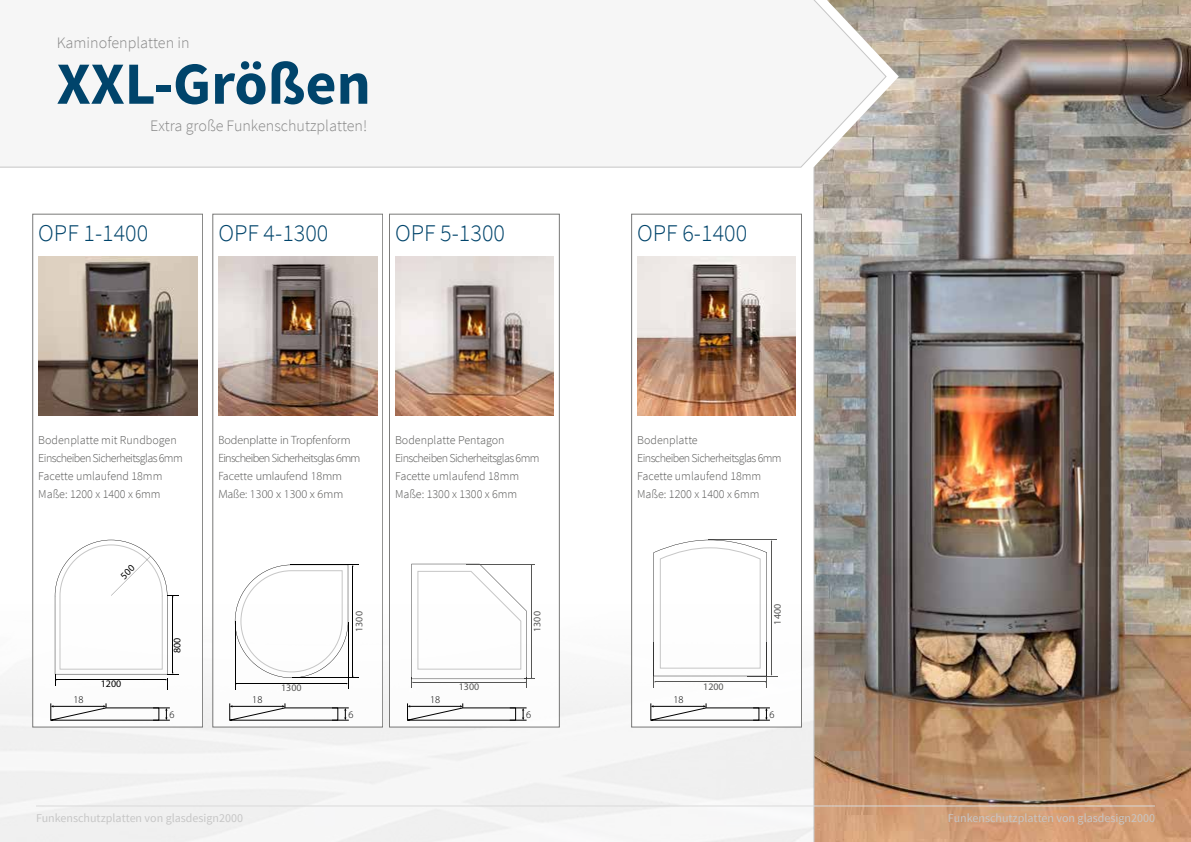
<style>
.page{position:relative;width:1191px;height:842px;background:#fff}
.page>*{position:absolute;margin:0;border:0;box-sizing:border-box;transform-origin:0 0}
.t1{font:700 59.9px "Source Sans Pro";color:#00446b}
.t2{font:300 24px "Source Sans Pro";color:#00446b}
.t3{font:300 16px "Source Sans Pro";color:#878787}
.t4{font:300 12px/18px "Source Sans Pro";color:#575756}
.t5{font:300 12px/18px "Myriad Pro";color:#575756}
.t6{font:12px "Source Sans Pro";color:#c6c6c6}
.t7{font:300 10.3px "Myriad Pro";color:#000}
.t8{font:10px "Myriad Pro";color:#575756}
.t9{font:10px "Myriad Pro";color:#000}
</style>
<div class="page">
<img style="left:813px;top:0;width:378px;height:842px">
<div style="left:0;top:0;width:886px;height:167px;background:#f6f6f6"></div>
<img style="left:218px;top:257px;width:159px;height:159px">
<div style="left:631px;top:214px;width:170px;height:513px;background:#fff;border:1px solid #575756"></div>
<img style="left:637px;top:257px;width:159px;height:159px">
<hr style="left:36px;top:806px;width:1119px;height:1px;background:#dadada">
<svg style="left:229px;top:703px;width:120px;height:18px"></svg>
<svg style="left:650px;top:703px;width:120px;height:18px"></svg>
<div style="left:389px;top:214px;width:170px;height:513px;background:#fff;border:1px solid #575756"></div>
<img style="left:395px;top:257px;width:159px;height:159px">
<svg style="left:407px;top:703px;width:119px;height:18px"></svg>
<div style="left:33px;top:214px;width:170px;height:513px;background:#fff;border:1px solid #575756"></div>
<img style="left:38px;top:257px;width:159px;height:159px">
<svg style="left:50px;top:703px;width:120px;height:18px"></svg>
<hr style="left:747px;top:676px;width:30px;height:1px;background:#575756">
<hr style="left:708px;top:540px;width:69px;height:1px;background:#575756">
<hr style="left:653px;top:642px;width:1px;height:45px;background:#575756">
<hr style="left:766px;top:642px;width:1px;height:46px;background:#575756">
<svg style="left:653px;top:540px;width:119px;height:143px"></svg>
<hr style="left:291px;top:677px;width:67px;height:1px;background:#000">
<hr style="left:290px;top:565px;width:68px;height:1px;background:#000">
<hr style="left:235px;top:621px;width:1px;height:68px;background:#000">
<hr style="left:353px;top:566px;width:1px;height:110px;background:#000">
<svg style="left:235px;top:565px;width:118px;height:119px"></svg>
<hr style="left:348px;top:622px;width:1px;height:67px;background:#000">
<svg style="left:411px;top:564px;width:124px;height:123px"></svg>
<hr style="left:466px;top:564px;width:69px;height:1px;background:#575756">
<svg style="left:55px;top:540px;width:123px;height:149px"></svg>
<h3 class="t3" style="left:57px;top:33px;width:134px">Kaminofenplatten in</h3>
<h1 class="t1" style="left:57px;top:45px;width:316px">XXL-Größen</h1>
<h3 class="t3" style="left:150px;top:116px;width:219px">Extra große Funkenschutzplatten!</h3>
<h2 class="t2" style="left:38px;top:218px;width:111px">OPF 1-1400</h2>
<h2 class="t2" style="left:218px;top:218px;width:111px">OPF 4-1300</h2>
<h2 class="t2" style="left:395px;top:218px;width:111px">OPF 5-1300</h2>
<h2 class="t2" style="left:637px;top:218px;width:111px">OPF 6-1400</h2>
<p class="t4" style="left:38px;top:431px;width:146px">Bodenplatte mit Rundbogen<br>Einscheiben Sicherheitsglas 6mm<br>Facette umlaufend 18mm<br>Maße: 1200 x 1400 x 6mm</p>
<p class="t5" style="left:218px;top:431px;width:144px">Bodenplatte in Tropfenform<br>Einscheiben Sicherheitsglas 6mm<br>Facette umlaufend 18mm<br>Maße: 1300 x 1300 x 6mm</p>
<p class="t4" style="left:395px;top:431px;width:146px">Bodenplatte Pentagon<br>Einscheiben Sicherheitsglas 6mm<br>Facette umlaufend 18mm<br>Maße: 1300 x 1300 x 6mm</p>
<p class="t4" style="left:637px;top:431px;width:146px">Bodenplatte<br>Einscheiben Sicherheitsglas 6mm<br>Facette umlaufend 18mm<br>Maße: 1200 x 1400 x 6mm</p>
<p class="t7" style="left:73px;top:694px;width:12px">18</p>
<p class="t9" style="left:101px;top:677px;width:22px">1200</p>
<p class="t9" style="left:171px;top:653px;width:17px;rotate:-90deg">800</p>
<p class="t7" style="left:169px;top:708px;width:7px">6</p>
<p class="t8" style="left:353px;top:632px;width:22px;rotate:-90deg">1300</p>
<p class="t8" style="left:531px;top:632px;width:22px;rotate:-90deg">1300</p>
<p class="t8" style="left:771px;top:624px;width:22px;rotate:-90deg">1400</p>
<p class="t7" style="left:252px;top:694px;width:12px">18</p>
<p class="t8" style="left:281px;top:681px;width:22px">1300</p>
<p class="t8" style="left:459px;top:680px;width:22px">1300</p>
<p class="t8" style="left:703px;top:680px;width:22px">1200</p>
<p class="t7" style="left:348px;top:708px;width:7px">6</p>
<p class="t7" style="left:430px;top:694px;width:12px">18</p>
<p class="t7" style="left:526px;top:708px;width:7px">6</p>
<p class="t7" style="left:673px;top:694px;width:12px">18</p>
<p class="t7" style="left:769px;top:708px;width:7px">6</p>
<p class="t6" style="left:36px;top:811px;width:208px">Funkenschutzplatten von glasdesign2000</p>
<p class="t6" style="left:948px;top:811px;width:208px">Funkenschutzplatten von glasdesign2000</p>
</div>
